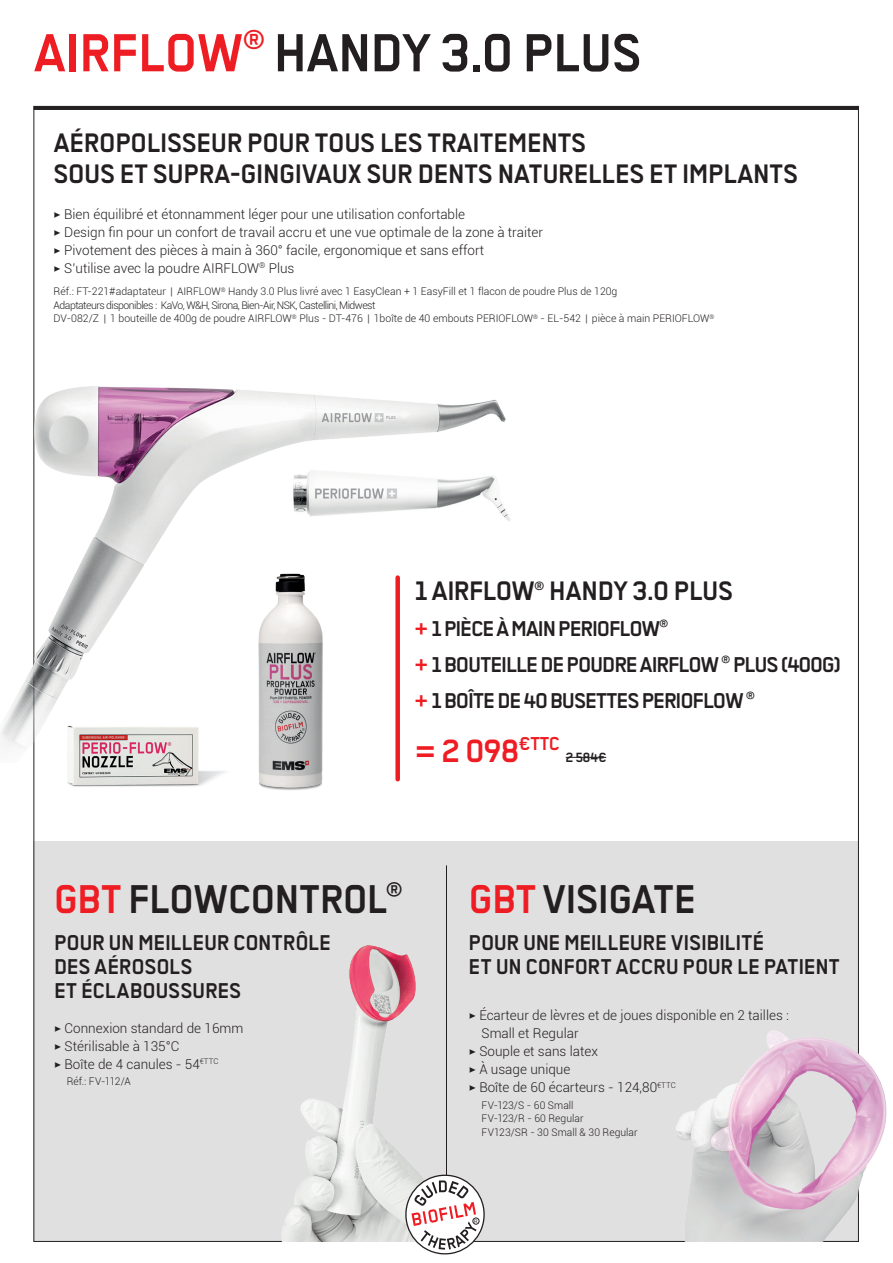
<style>
.page{position:relative;width:893px;height:1263px;background:#fff}
.page>*{position:absolute;margin:0;border:0;box-sizing:border-box;transform-origin:0 0}
.t1{font:700 60px "Transbold Neue Euro";letter-spacing:.01em;color:#231f20}
.t2{font:700 45px "Transbold Neue Euro";letter-spacing:.01em;color:#231f20}
.t3{font:700 36px "Transbold Neue Euro";color:#ee1d23}
.t4{font:700 30px/30px "Transbold Neue Euro";letter-spacing:.01em;color:#231f20}
.t5{font:700 24px/24px "Transbold Neue Euro";letter-spacing:.005em;color:#231f20}
.t6{font:700 24px/36px "Transbold Neue Euro";letter-spacing:-.02em;color:#231f20}
.t7{font:700 15px "Transbold Neue Euro";color:#231f20}
.t8{font:300 13.5px/18px "Roboto";color:#231f20}
.t9{font:300 10.5px/13.5px "Roboto";color:#231f20}
.t10{font:4.95px "Arial";color:#231f20}
.s1{color:#ee1d23}
.s2{font-family:"Transbold Neue";font-weight:700}
</style>
<div class="page">
<div style="left:34px;top:841px;width:824px;height:400px;background:#e1e0e1"></div>
<hr style="left:34px;top:106px;width:825px;height:4px;background:#231f20">
<img style="left:0;top:369px;width:579px;height:393px">
<img style="left:284px;top:461px;width:257px;height:69px">
<img style="left:208px;top:558px;width:165px;height:232px">
<img style="left:53px;top:718px;width:178px;height:72px">
<hr style="left:566px;top:757px;width:40px;height:1px;background:#231f20">
<div style="left:395px;top:577px;width:5px;height:202px;background:#ee1d23"></div>
<img style="left:282px;top:945px;width:137px;height:296px">
<img style="left:676px;top:1018px;width:211px;height:223px">
<hr style="left:446px;top:865px;width:1px;height:376px;background:#231f20">
<svg style="left:405px;top:1174px;width:80px;height:80px"></svg>
<h1 class="t1" style="left:34px;top:20px;width:608px"><span class="s1">AIRFLOW</span><sup>®</sup> HANDY 3.0 PLUS</h1>
<h3 class="t4" style="left:54px;top:129px;width:745px">AÉROPOLISSEUR POUR TOUS LES TRAITEMENTS<br>SOUS ET SUPRA-GINGIVAUX SUR DENTS NATURELLES ET IMPLANTS</h3>
<p class="t8" style="left:54px;top:204px;width:413px"><span class="s2">•</span> Bien équilibré et étonnamment léger pour une utilisation confortable</p>
<p class="t8" style="left:54px;top:222px;width:491px"><span class="s2">•</span> Design fin pour un confort de travail accru et une vue optimale de la zone à traiter</p>
<p class="t8" style="left:54px;top:240px;width:432px"><span class="s2">•</span> Pivotement des pièces à main à 360° facile, ergonomique et sans effort</p>
<p class="t8" style="left:54px;top:258px;width:242px"><span class="s2">•</span> S’utilise avec la poudre AIRFLOW<sup>®</sup> Plus</p>
<p class="t9" style="left:54px;top:284px;width:662px">Réf.: FT-221#adaptateur | AIRFLOW<sup>®</sup> Handy 3.0 Plus livré avec 1 EasyClean + 1 EasyFill et 1 flacon de poudre Plus de 120g<br>Adaptateurs disponibles : KaVo, W&amp;H, Sirona, Bien-Air, NSK, Castellini, Midwest<br>DV-082/Z | 1 bouteille de 400g de poudre AIRFLOW<sup>®</sup> Plus - DT-476 | 1boîte de 40 embouts PERIOFLOW<sup>®</sup> - EL-542 | pièce à main PERIOFLOW<sup>®</sup></p>
<h3 class="t4" style="left:415px;top:576px;width:319px">1 AIRFLOW<sup>®</sup> HANDY 3.0 PLUS</h3>
<h3 class="t6" style="left:415px;top:611px;width:427px"><span class="s1">+</span> 1 PIÈCE À MAIN PERIOFLOW<sup>®<br></sup><span class="s1">+</span> 1 BOUTEILLE DE POUDRE AIRFLOW <sup>®</sup> PLUS (400G) <span class="s1">+</span> 1 BOÎTE DE 40 BUSETTES PERIOFLOW <sup>®</sup></h3>
<h3 class="t3" style="left:415px;top:732px;width:146px">= 2 098<sup>€TTC</sup></h3>
<p class="t7" style="left:566px;top:750px;width:42px">2 584€</p>
<h2 class="t2" style="left:55px;top:875px;width:349px"><span class="s1">GBT</span> FLOWCONTROL<sup>®</sup></h2>
<h3 class="t5" style="left:54px;top:931px;width:278px">POUR UN MEILLEUR CONTRÔLE<br>DES AÉROSOLS<br>ET ÉCLABOUSSURES</h3>
<p class="t8" style="left:54px;top:1018px;width:191px"><span class="s2">•</span> Connexion standard de 16mm</p>
<p class="t8" style="left:54px;top:1036px;width:127px"><span class="s2">•</span> Stérilisable à 135°C</p>
<p class="t8" style="left:54px;top:1054px;width:166px"><span class="s2">•</span> Boîte de 4 canules - 54<sup>€TTC</sup></p>
<p class="t9" style="left:67px;top:1074px;width:65px">Réf.: FV-112/A</p>
<h2 class="t2" style="left:469px;top:875px;width:228px"><span class="s1">GBT</span> VISIGATE</h2>
<h3 class="t5" style="left:469px;top:931px;width:372px">POUR UNE MEILLEURE VISIBILITÉ<br>ET UN CONFORT ACCRU POUR LE PATIENT</h3>
<p class="t8" style="left:481px;top:1006px;width:309px;text-indent:-13px"><span class="s2">•</span> Écarteur de lèvres et de joues disponible en 2 tailles :<br>Small et Regular</p>
<p class="t8" style="left:469px;top:1042px;width:131px"><span class="s2">•</span> Souple et sans latex</p>
<p class="t8" style="left:469px;top:1060px;width:103px"><span class="s2">•</span> À usage unique</p>
<p class="t8" style="left:469px;top:1078px;width:208px"><span class="s2">•</span> Boîte de 60 écarteurs - 124,80<sup>€TTC</sup></p>
<p class="t9" style="left:481px;top:1098px;width:158px">FV-123/S - 60 Small<br>FV-123/R - 60 Regular<br>FV123/SR - 30 Small &amp; 30 Regular</p>
<p class="t10" style="left:474px;top:1217px;width:5px">R</p>
</div>
